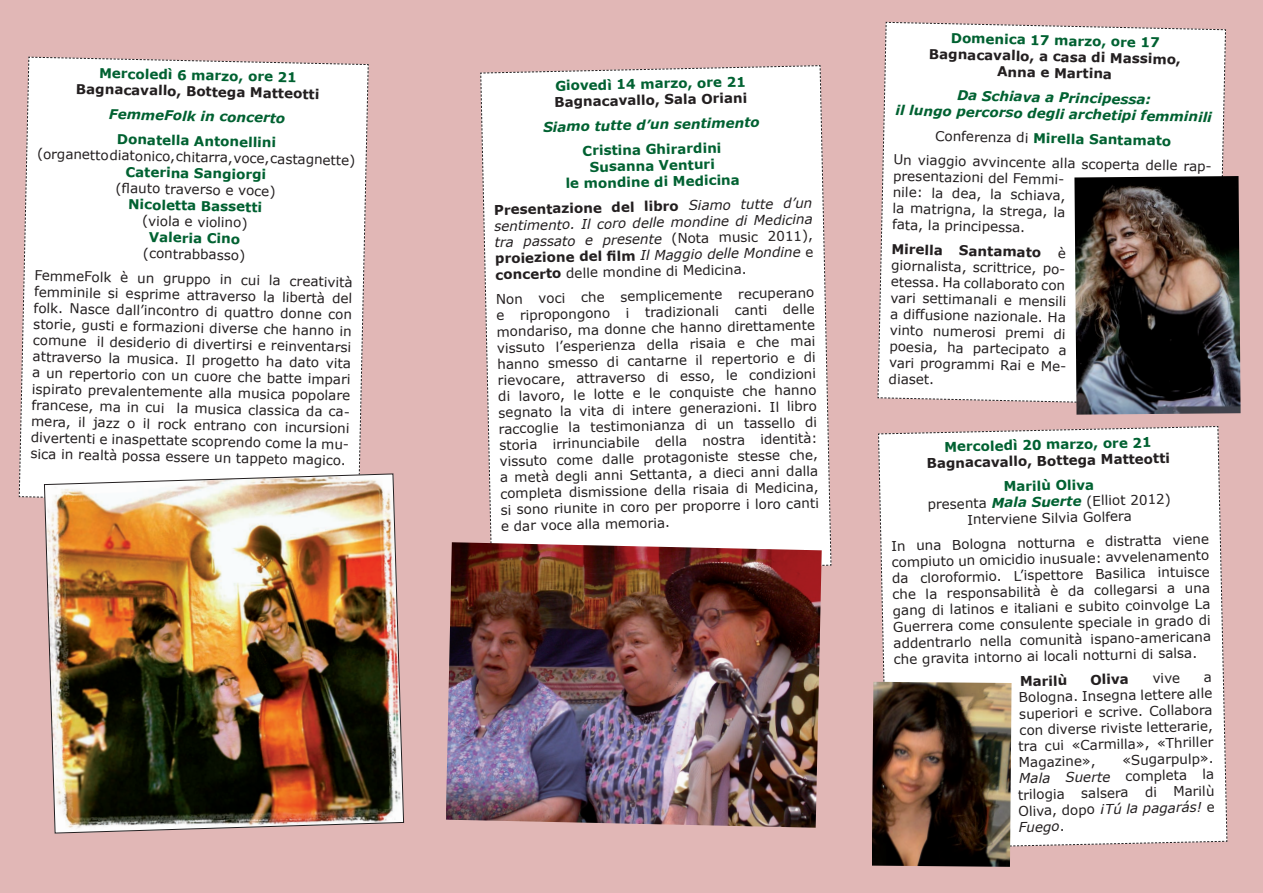
<style>
.page{position:relative;width:1263px;height:893px;background:#fff}
.page>*{position:absolute;margin:0;border:0;box-sizing:border-box;transform-origin:0 0}
.t1{font:13.5px/16.2px "Verdana";color:#231f20;text-align:justify}
.t2{font:700 13.5px "Verdana";color:#006131}
.t3{font:italic 13.5px/16px "Verdana";color:#231f20;text-align:justify}
.t4{font:700 13.5px "Verdana";color:#231f20}
.t5{font:italic 700 13.5px "Verdana";color:#006131}
.s1{font-weight:700;font-style:normal}
.s2{font-style:normal}
.s3{font-weight:400;color:#231f20}
.s4{font-weight:700}
.s5{font-weight:700;font-style:italic;color:#006131}
.s6{font-style:italic}
</style>
<div class="page">
<div style="left:0;top:0;width:425px;height:893px;background:#e1b7b6"></div>
<div style="left:425px;top:0;width:425px;height:893px;background:#e1b7b6"></div>
<div style="left:850px;top:0;width:413px;height:893px;background:#e1b7b6"></div>
<div style="left:877px;top:22px;width:349px;height:381px;background:#fff"></div>
<div style="left:878px;top:426px;width:350px;height:421px;background:#fff"></div>
<div style="left:19px;top:56px;width:350px;height:442px;background:#fff"></div>
<img style="left:44px;top:474px;width:358px;height:357px">
<div style="left:44px;top:474px;width:360px;height:359px;border:1px solid #231f20;border-radius:11px"></div>
<div style="left:480px;top:65px;width:352px;height:501px;background:#fff"></div>
<img style="left:446px;top:542px;width:376px;height:286px">
<img style="left:1074px;top:176px;width:166px;height:239px">
<img style="left:872px;top:682px;width:139px;height:185px">
<p class="t2" style="left:99px;top:65px;width:199px;rotate:1deg">Mercoledì 6 marzo, ore 21</p>
<p class="t4" style="left:76px;top:80px;width:245px;rotate:1deg">Bagnacavallo, Bottega Matteotti</p>
<p class="t5" style="left:109px;top:106px;width:178px;rotate:1deg">FemmeFolk in concerto</p>
<p class="t2" style="left:117px;top:131px;width:161px;rotate:1deg">Donatella Antonellini</p>
<p class="t1" style="left:37px;top:146px;width:320px;rotate:1deg">(organetto diatonico, chitarra, voce, castagnette)</p>
<p class="t2" style="left:126px;top:163px;width:142px;rotate:1deg">Caterina Sangiorgi</p>
<p class="t1" style="left:116px;top:180px;width:162px;rotate:1deg">(fl auto traverso e voce)</p>
<p class="t2" style="left:128px;top:196px;width:136px;rotate:1deg">Nicoletta Bassetti</p>
<p class="t1" style="left:142px;top:213px;width:107px;rotate:1deg">(viola e violino)</p>
<p class="t2" style="left:149px;top:228px;width:93px;rotate:1deg">Valeria Cino</p>
<p class="t1" style="left:143px;top:245px;width:104px;rotate:1deg">(contrabbasso)</p>
<p class="t1" style="left:34px;top:268px;width:321px;rotate:1deg">FemmeFolk è un gruppo in cui la creatività femminile si esprime attraverso la libertà del folk. Nasce dall’incontro di quattro donne con storie, gusti e formazioni diverse che hanno in comune il desiderio di divertirsi e reinventarsi attraverso la musica. Il progetto ha dato vita a un repertorio con un cuore che batte impari ispirato prevalentemente alla musica popolare francese, ma in cui la musica classica da ca&shy;mera, il jazz o il rock entrano con incursioni divertenti e inaspettate scoprendo come la mu&shy;sica in realtà possa essere un tappeto magico.</p>
<p class="t2" style="left:555px;top:77px;width:192px;rotate:-1deg">Giovedì 14 marzo, ore 21</p>
<p class="t4" style="left:554px;top:93px;width:195px;rotate:-1deg">Bagnacavallo, Sala Oriani</p>
<p class="t5" style="left:543px;top:118px;width:218px;rotate:-1deg">Siamo tutte d’un sentimento</p>
<p class="t2" style="left:582px;top:142px;width:141px;rotate:-1deg">Cristina Ghirardini</p>
<p class="t2" style="left:590px;top:158px;width:127px;rotate:-1deg">Susanna Venturi</p>
<p class="t2" style="left:565px;top:174px;width:176px;rotate:-1deg">le mondine di Medicina</p>
<p class="t3" style="left:494px;top:202px;width:320px;rotate:-1deg"><span class="s1">Presentazione del libro</span> Siamo tutte d’un sentimento. Il coro delle mondine di Medicina tra passato e presente <span class="s2">(Nota music 2011), </span><span class="s1">proiezione del fi lm</span> Il Maggio delle Mondine <span class="s2">e </span><span class="s1">concerto</span> <span class="s2">delle mondine di Medicina.</span></p>
<p class="t1" style="left:496px;top:291px;width:321px;rotate:-1deg">Non voci che semplicemente recuperano e ripropongono i tradizionali canti delle mondariso, ma donne che hanno direttamente vissuto l’esperienza della risaia e che mai hanno smesso di cantarne il repertorio e di rievocare, attraverso di esso, le condizioni di lavoro, le lotte e le conquiste che hanno segnato la vita di intere generazioni. Il libro raccoglie la testimonianza di un tassello di storia irrinunciabile della nostra identità: vissuto come dalle protagoniste stesse che, a metà degli anni Settanta, a dieci anni dalla completa dismissione della risaia di Medicina, si sono riunite in coro per proporre i loro canti e dar voce alla memoria.</p>
<p class="t2" style="left:951px;top:30px;width:210px;rotate:1deg">Domenica 17 marzo, ore 17</p>
<p class="t4" style="left:929px;top:46px;width:253px;rotate:1deg">Bagnacavallo, a casa di Massimo,</p>
<p class="t4" style="left:997px;top:63px;width:116px;rotate:1deg">Anna e Martina</p>
<p class="t5" style="left:957px;top:87px;width:195px;rotate:1deg">Da Schiava a Principessa:</p>
<p class="t5" style="left:895px;top:102px;width:318px;rotate:1deg">il lungo percorso degli archetipi femminili</p>
<p class="t2" style="left:935px;top:128px;width:238px;rotate:1deg"><span class="s3">Conferenza di</span> Mirella Santamato</p>
<p class="t1" style="left:893px;top:152px;width:321px;text-align:left;rotate:1deg">Un viaggio avvincente alla scoperta delle rap&shy;presentazioni del Femmi-<br>nile: la dea, la schiava,<br>la matrigna, la strega, la<br>fata, la principessa.</p>
<p class="t1" style="left:891px;top:241px;width:180px;text-align:left;rotate:1deg"><span class="s4">Mirella Santamato</span> è giornalista, scrittrice, po&shy;etessa. Ha collaborato con vari settimanali e mensili a diffusione nazionale. Ha vinto numerosi premi di poesia, ha partecipato a vari programmi Rai e Me&shy;diaset.</p>
<p class="t2" style="left:944px;top:438px;width:209px;rotate:-1deg">Mercoledì 20 marzo, ore 21</p>
<p class="t4" style="left:926px;top:454px;width:245px;rotate:-1deg">Bagnacavallo, Bottega Matteotti</p>
<p class="t2" style="left:1003px;top:477px;width:92px;rotate:-1deg">Marilù Oliva</p>
<p class="t1" style="left:927px;top:496px;width:245px;rotate:-1deg">presenta <span class="s5">Mala Suerte</span> (Elliot 2012)</p>
<p class="t1" style="left:967px;top:511px;width:166px;rotate:-1deg">Interviene Silvia Golfera</p>
<p class="t1" style="left:891px;top:537px;width:320px;rotate:-1deg">In una Bologna notturna e distratta viene compiuto un omicidio inusuale: avvelenamento da cloroformio. L’ispettore Basilica intuisce che la responsabilità è da collegarsi a una gang di latinos e italiani e subito coinvolge La Guerrera come consulente speciale in grado di addentrarlo nella comunità ispano-americana che gravita intorno ai locali notturni di salsa.</p>
<p class="t4" style="left:1020px;top:672px;width:49px;rotate:-1deg">Marilù</p>
<p class="t4" style="left:1090px;top:671px;width:40px;rotate:-1deg">Oliva</p>
<p class="t1" style="left:1152px;top:670px;width:29px;rotate:-1deg">vive</p>
<p class="t1" style="left:1017px;top:673px;width:196px;text-indent:187px;rotate:-1deg">a Bologna. Insegna lettere alle superiori e scrive. Collabora con diverse riviste letterarie, tra cui «Carmilla», «Thriller Magazine»,</p>
<p class="t1" style="left:1017px;top:754px;width:198px;text-indent:105px;rotate:-1deg">«Sugarpulp».<br><span class="s6">Mala Suerte</span> completa la trilogia salsera di Marilù Oliva, dopo <span class="s6">¡Tú la pagarás!</span> e <span class="s6">Fuego</span>.</p>
</div>
